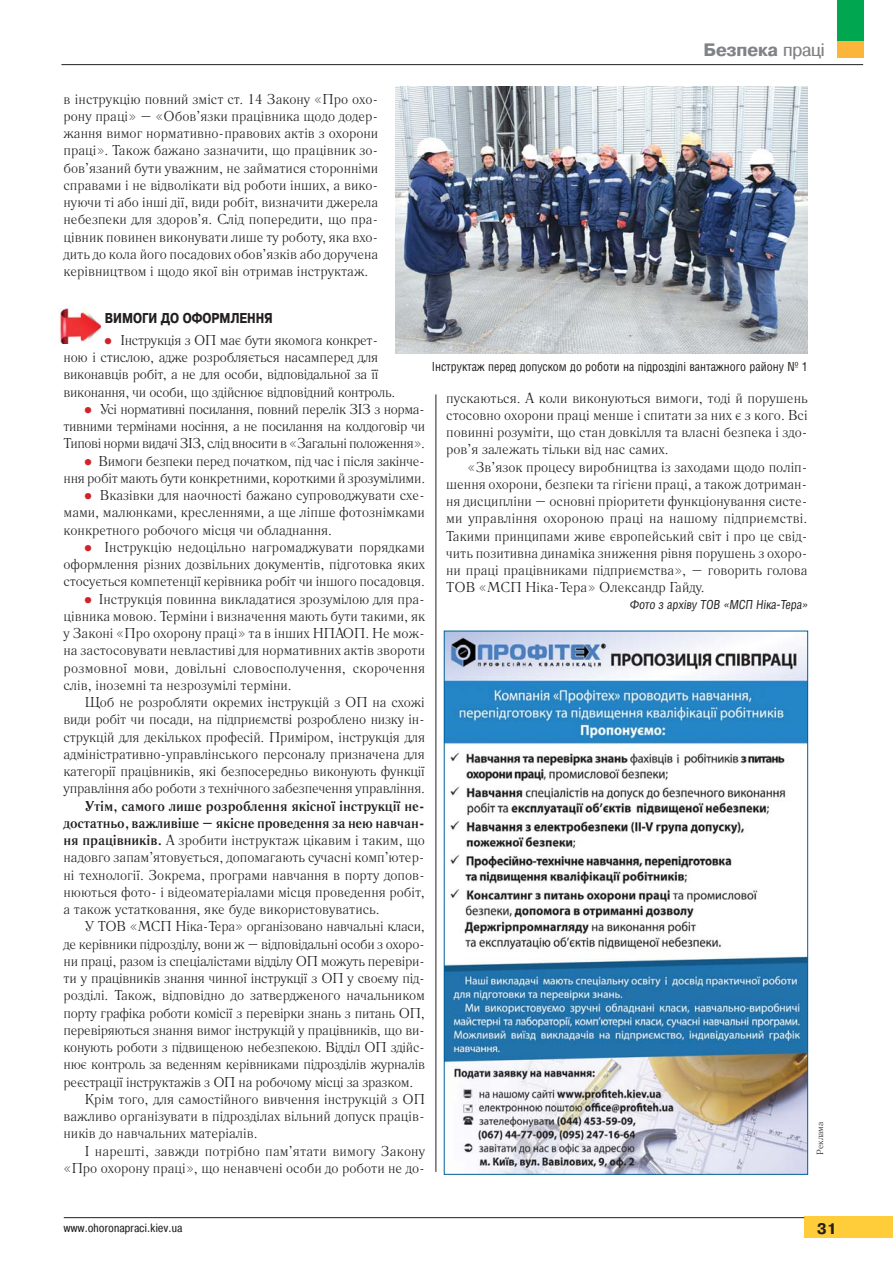
<style>
.page{position:relative;width:893px;height:1263px;background:#fff}
.page>*{position:absolute;margin:0;border:0;box-sizing:border-box;transform-origin:0 0}
.t1{font:700 18px "Pragmatica Cond C";color:#808285;scale:1.2 1}
.t2{font:700 15.3px "Pragmatica Cond C";color:#231f20;scale:1.2 1}
.t3{font:14.25px/17.2px "Literaturnaya C";letter-spacing:-.015em;color:#231f20;text-align:justify}
.t4{font:14.25px "Literaturnaya C";letter-spacing:.01em;color:#231f20}
.t5{font:700 14.25px "Pragmatica Cond C";color:#231f20}
.t6{font:12px "AG Letterica Condensed C";color:#231f20}
.t7{font:12px "Pragmatica Cond C";letter-spacing:.03em;color:#231f20}
.t8{font:9px "Literaturnaya C";color:#231f20}
.s1{font-weight:400}
.s2{font-family:"AG Letterica C";font-weight:700;font-size:19.05px;color:#d2232a}
.s3{font-weight:700}
</style>
<div class="page">
<img style="left:395px;top:86px;width:413px;height:267px">
<img style="left:60px;top:308px;width:41px;height:35px">
<hr style="left:436px;top:394px;width:1px;height:778px;background:#231f20">
<img style="left:446px;top:633px;width:360px;height:540px">
<div style="left:804px;top:1217px;width:89px;height:21px;background:#ffcc3a"></div>
<hr style="left:64px;top:1217px;width:740px;height:1px;background:#231f20">
<div style="left:837px;top:0;width:26px;height:46px;background:#00a650"></div>
<hr style="left:61px;top:64px;width:802px;height:1px;background:#231f20">
<div style="left:837px;top:41px;width:26px;height:17px;background:#fcb53b"></div>
<p class="t1" style="left:703px;top:39px;width:102px">Безпека <span class="s1">праці</span></p>
<p class="t3" style="left:64px;top:92px;width:316px">в інструкцію повний зміст ст. 14 Закону «Про охо&shy;рону праці» – «Обов’язки працівника щодо додер&shy;жання вимог нормативно-правових актів з охорони праці». Також бажано зазначити, що працівник зо&shy;бов’язаний бути уважним, не займатися сторонніми справами і не відволікати від роботи інших, а вико&shy;нуючи ті або інші дії, види робіт, визначити джерела небезпеки для здоров’я. Слід попередити, що пра&shy;цівник повинен виконувати лише ту роботу, яка вхо&shy;дить до кола його посадових обов’язків або доручена керівництвом і щодо якої він отримав інструктаж.</p>
<p class="t5" style="left:105px;top:310px;width:169px">ВИМОГИ ДО ОФОРМЛЕННЯ</p>
<p class="t3" style="left:64px;top:333px;width:333px;text-align:left;text-indent:41px"><span class="s2">•</span> Інструкція з ОП має бути якомога конкрет&shy;ною і стислою, адже розробляється насамперед для виконавців робіт, а не для особи, відповідальної за її виконання, чи особи, що здійснює відповідний контроль.</p>
<p class="t3" style="left:64px;top:402px;width:363px;text-indent:21px"><span class="s2">•</span> Усі нормативні посилання, повний перелік ЗІЗ з норма&shy;тивними термінами носіння, а не посилання на колдоговір чи Типові норми видачі ЗІЗ, слід вносити в «Загальні положення».</p>
<p class="t3" style="left:64px;top:454px;width:363px;text-align:right"><span class="s2">•</span> Вимоги безпеки перед початком, під час і після закінче-<br>н ня робіт мають бути конкретними, короткими й зрозумілими.</p>
<p class="t3" style="left:64px;top:488px;width:363px;text-indent:21px"><span class="s2">•</span> Вказівки для наочності бажано супроводжувати схе&shy;мами, малюнками, кресленнями, а ще ліпше фотознімками конкретного робочого місця чи обладнання.</p>
<p class="t3" style="left:64px;top:540px;width:363px;text-indent:21px"><span class="s2">•</span> Інструкцію недоцільно нагромаджувати порядками оформлення різних дозвільних документів, підготовка яких стосується компетенції керівника робіт чи іншого посадовця.</p>
<p class="t3" style="left:64px;top:592px;width:363px;text-indent:21px"><span class="s2">•</span> Інструкція повинна викладатися зрозумілою для пра&shy;цівника мовою. Терміни і визначення мають бути такими, як у Законі «Про охорону праці» та в інших НПАОП. Не мож&shy;на застосовувати невластиві для нормативних актів звороти розмовної мови, довільні словосполучення, скорочення слів, іноземні та незрозумілі терміни.</p>
<p class="t3" style="left:64px;top:695px;width:363px;text-indent:21px">Щоб не розробляти окремих інструкцій з ОП на схожі види робіт чи посади, на підприємстві розроблено низку ін&shy;струкцій для декількох професій. Приміром, інструкція для адміністративно-управлінського персоналу призначена для категорії працівників, які безпосередньо виконують функції управління або роботи з технічного забезпечення управління.</p>
<p class="t3" style="left:64px;top:799px;width:363px;text-indent:21px"><span class="s3">Утім, самого лише розроблення якісної інструкції не&shy;достатньо, важливіше – якісне проведення за нею навчан&shy;ня працівників.</span> А зробити інструктаж цікавим і таким, що надовго запам’ятовується, допомагають сучасні комп’ютер&shy;ні технології. Зокрема, програми навчання в порту допов&shy;нюються фото- і відеоматеріалами місця проведення робіт, а також устатковання, яке буде використовуватись.</p>
<p class="t3" style="left:85px;top:919px;width:342px">У ТОВ «МСП Ніка-Тера» організовано навчальні класи,</p>
<p class="t3" style="left:64px;top:937px;width:363px">де керівники підрозділу, вони ж – відповідальні особи з охоро-</p>
<p class="t3" style="left:64px;top:954px;width:363px">ни праці, разом із спеціалістами відділу ОП можуть перевіри-</p>
<p class="t3" style="left:64px;top:971px;width:363px">ти у працівників знання чинної інструкції з ОП у своєму під-</p>
<p class="t3" style="left:64px;top:988px;width:363px">розділі. Також, відповідно до затвердженого начальником</p>
<p class="t3" style="left:64px;top:1006px;width:363px">порту графіка роботи комісії з перевірки знань з питань ОП,</p>
<p class="t3" style="left:64px;top:1023px;width:363px">перевіряються знання вимог інструкцій у працівників, що ви-</p>
<p class="t3" style="left:64px;top:1040px;width:363px">конують роботи з підвищеною небезпекою. Відділ ОП здійс-</p>
<p class="t3" style="left:64px;top:1057px;width:363px">нює контроль за веденням керівниками підрозділів журналів</p>
<p class="t3" style="left:64px;top:1075px;width:351px">реєстрації інструктажів з ОП на робочому місці за зразком.</p>
<p class="t3" style="left:85px;top:1092px;width:342px">Крім того, для самостійного вивчення інструкцій з ОП</p>
<p class="t3" style="left:64px;top:1109px;width:363px">важливо організувати в підрозділах вільний допуск праців-</p>
<p class="t3" style="left:64px;top:1126px;width:195px">ників до навчальних матеріалів.</p>
<p class="t4" style="left:85px;top:1145px;width:342px">І нарешті, завжди потрібно пам’ятати вимогу Закону</p>
<p class="t3" style="left:64px;top:1161px;width:363px">«Про охорону праці», що ненавчені особи до роботи не до-</p>
<p class="t6" style="left:432px;top:362px;width:377px">Інструктаж перед допуском до роботи на підрозділі вантажного району № 1</p>
<p class="t3" style="left:446px;top:391px;width:363px">пускаються. А коли виконуються вимоги, тоді й порушень стосовно охорони праці менше і спитати за них є з кого. Всі повинні розуміти, що стан довкілля та власні безпека і здо&shy;ров’я залежать тільки від нас самих.</p>
<p class="t3" style="left:446px;top:460px;width:363px;text-indent:21px">«Зв’язок процесу виробництва із заходами щодо поліп&shy;шення охорони, безпеки та гігієни праці, а також дотриман&shy;ня дисципліни – основні пріоритети функціонування систе&shy;ми управління охороною праці на нашому підприємстві.<br>Такими принципами живе європейський світ і про це свід&shy;чить позитивна динаміка зниження рівня порушень з охоро&shy;ни праці працівниками підприємства», – говорить голова ТОВ «МСП Ніка-Тера» Олександр Гайду.</p>
<p class="t6" style="left:629px;top:600px;width:181px">Фото з архіву ТОВ «МСП Ніка-Тера»</p>
<p class="t8" style="left:816px;top:1155px;width:34px;rotate:-90deg">Реклама</p>
<p class="t7" style="left:64px;top:1221px;width:120px">www.ohoronapraci.kiev.ua</p>
<p class="t2" style="left:817px;top:1220px;width:18px">31</p>
</div>
